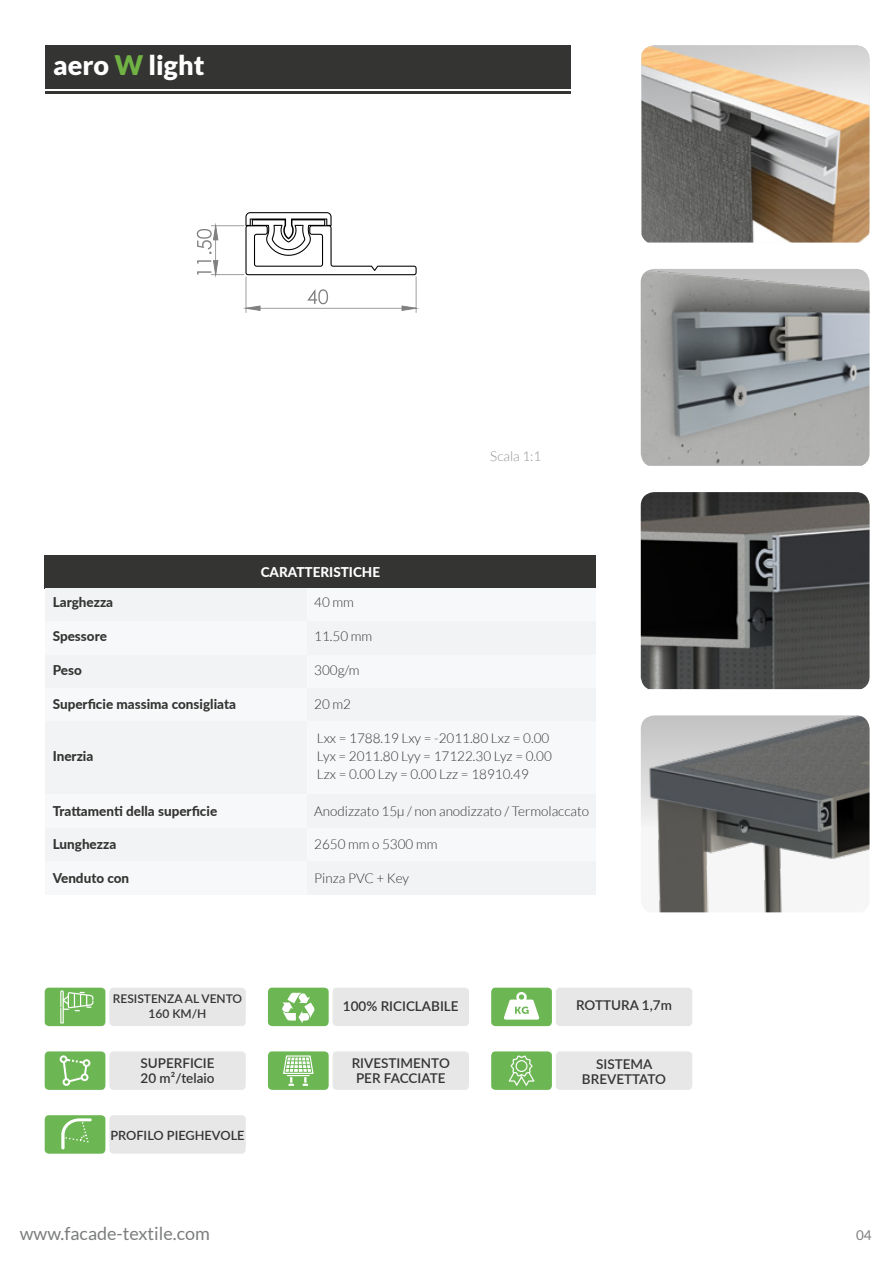
<style>
.page{position:relative;width:893px;height:1263px;background:#fff}
.page>*{position:absolute;margin:0;border:0;box-sizing:border-box;transform-origin:0 0}
.t1{font:900 27px "Lato";color:#fff}
.t2{font:18px "Lato";color:#7c7d7d}
.t3{font:300 13.5px/18px "Lato";color:#343433}
.t4{font:800 13.5px "Lato";color:#343433}
.t5{font:600 13.5px/15px "Lato";color:#343433;text-align:center}
.t6{font:800 13.5px "Lato";color:#fff}
.t7{font:300 13.5px "Lato";color:#929293}
.t8{font:13.5px "Lato";color:#7c7d7d}
.t9{font:600 12.75px "Lato";color:#343433}
.t10{font:600 12px/15px "Lato";color:#343433;text-align:center}
.s1{color:#70b244}
</style>
<div class="page">
<div style="left:45px;top:45px;width:526px;height:44px;background:#343433"></div>
<hr style="left:45px;top:91px;width:526px;height:3px;background:#343433">
<div style="left:45px;top:555px;width:551px;height:33px;background:#343433"></div>
<div style="left:45px;top:588px;width:263px;height:34px;background:#f1f3f4"></div>
<div style="left:45px;top:622px;width:263px;height:33px;background:#f7f8f9"></div>
<div style="left:45px;top:655px;width:263px;height:33px;background:#f1f3f4"></div>
<div style="left:45px;top:688px;width:263px;height:33px;background:#f7f8f9"></div>
<div style="left:45px;top:721px;width:263px;height:74px;background:#f1f3f4"></div>
<div style="left:45px;top:795px;width:263px;height:33px;background:#f7f8f9"></div>
<div style="left:45px;top:828px;width:263px;height:33px;background:#f1f3f4"></div>
<div style="left:45px;top:861px;width:263px;height:33px;background:#f7f8f9"></div>
<img style="left:641px;top:269px;width:228px;height:197px">
<img style="left:641px;top:45px;width:228px;height:198px">
<div style="left:45px;top:1115px;width:60px;height:39px;background:#6cb754;border-radius:4px"></div>
<div style="left:109px;top:1115px;width:137px;height:39px;background:#e7e7e7;border-radius:4px"></div>
<svg style="left:61px;top:1118px;width:31px;height:31px"></svg>
<svg style="left:197px;top:212px;width:220px;height:101px"></svg>
<img style="left:641px;top:492px;width:228px;height:197px">
<img style="left:641px;top:715px;width:228px;height:197px">
<div style="left:308px;top:588px;width:288px;height:34px;background:#f7f8f9"></div>
<div style="left:308px;top:622px;width:288px;height:33px;background:#f1f3f4"></div>
<div style="left:308px;top:655px;width:288px;height:33px;background:#f7f8f9"></div>
<div style="left:308px;top:688px;width:288px;height:33px;background:#f1f3f4"></div>
<div style="left:308px;top:721px;width:288px;height:74px;background:#f7f8f9"></div>
<div style="left:308px;top:795px;width:288px;height:33px;background:#f1f3f4"></div>
<div style="left:308px;top:828px;width:288px;height:33px;background:#f7f8f9"></div>
<div style="left:308px;top:861px;width:288px;height:33px;background:#f1f3f4"></div>
<div style="left:268px;top:1051px;width:61px;height:39px;background:#6cb754;border-radius:4px"></div>
<div style="left:333px;top:1051px;width:136px;height:39px;background:#e7e7e7;border-radius:4px"></div>
<svg style="left:283px;top:1055px;width:31px;height:31px"></svg>
<div style="left:45px;top:988px;width:60px;height:38px;background:#6cb754;border-radius:4px"></div>
<div style="left:109px;top:988px;width:137px;height:38px;background:#e7e7e7;border-radius:4px"></div>
<svg style="left:60px;top:990px;width:33px;height:33px"></svg>
<div style="left:268px;top:988px;width:61px;height:38px;background:#6cb754;border-radius:4px"></div>
<div style="left:333px;top:988px;width:136px;height:38px;background:#e7e7e7;border-radius:4px"></div>
<svg style="left:282px;top:993px;width:32px;height:30px"></svg>
<div style="left:491px;top:988px;width:61px;height:38px;background:#6cb754;border-radius:4px"></div>
<div style="left:556px;top:988px;width:136px;height:38px;background:#e7e7e7;border-radius:4px"></div>
<svg style="left:504px;top:992px;width:35px;height:28px"></svg>
<div style="left:45px;top:1051px;width:60px;height:39px;background:#6cb754;border-radius:4px"></div>
<div style="left:109px;top:1051px;width:137px;height:39px;background:#e7e7e7;border-radius:4px"></div>
<svg style="left:60px;top:1055px;width:31px;height:31px"></svg>
<div style="left:491px;top:1051px;width:61px;height:39px;background:#6cb754;border-radius:4px"></div>
<div style="left:556px;top:1051px;width:136px;height:39px;background:#e7e7e7;border-radius:4px"></div>
<svg style="left:509px;top:1055px;width:25px;height:31px"></svg>
<h1 class="t1" style="left:53px;top:49px;width:153px">aero <span class="s1">W</span> light</h1>
<p class="t7" style="left:490px;top:449px;width:52px">Scala 1:1</p>
<p class="t4" style="left:53px;top:592px;width:62px">Larghezza</p>
<p class="t4" style="left:53px;top:626px;width:56px">Spessore</p>
<p class="t4" style="left:53px;top:660px;width:31px">Peso</p>
<p class="t4" style="left:53px;top:694px;width:185px">Superficie massima consigliata</p>
<p class="t4" style="left:53px;top:746px;width:42px">Inerzia</p>
<p class="t4" style="left:53px;top:801px;width:166px">Trattamenti della superficie</p>
<p class="t4" style="left:53px;top:834px;width:65px">Lunghezza</p>
<p class="t4" style="left:53px;top:868px;width:78px">Venduto con</p>
<p class="t6" style="left:261px;top:562px;width:121px">CARATTERISTICHE</p>
<p class="t3" style="left:314px;top:593px;width:41px">40 mm</p>
<p class="t3" style="left:314px;top:627px;width:60px">11.50 mm</p>
<p class="t3" style="left:314px;top:661px;width:47px">300g/m</p>
<p class="t3" style="left:314px;top:695px;width:38px">20 m2</p>
<p class="t3" style="left:317px;top:729px;width:237px">Lxx = 1788.19 Lxy = -2011.80 Lxz = 0.00<br>Lyx = 2011.80 Lyy = 17122.30 Lyz = 0.00<br>Lzx = 0.00 Lzy = 0.00 Lzz = 18910.49</p>
<p class="t3" style="left:314px;top:802px;width:276px">Anodizzato 15μ / non anodizzato / Termolaccato</p>
<p class="t3" style="left:314px;top:836px;width:125px">2650 mm o 5300 mm</p>
<p class="t3" style="left:314px;top:869px;width:96px">Pinza PVC + Key</p>
<p class="t10" style="left:113px;top:990px;width:131px">RESISTENZA AL VENTO<br>160 KM/H</p>
<p class="t5" style="left:343px;top:998px;width:117px">100% RICICLABILE</p>
<p class="t5" style="left:576px;top:997px;width:97px">ROTTURA 1,7m</p>
<p class="t5" style="left:352px;top:1055px;width:100px">RIVESTIMENTO<br>PER FACCIATE</p>
<p class="t5" style="left:140px;top:1055px;width:76px;text-align:left">SUPERFICIE<br>20 m²/telaio</p>
<p class="t5" style="left:582px;top:1056px;width:86px">SISTEMA<br>BREVETTATO</p>
<p class="t9" style="left:110px;top:1125px;width:136px">PROFILO PIEGHEVOLE</p>
<h2 class="t2" style="left:20px;top:1224px;width:192px">www.facade-textile.com</h2>
<p class="t8" style="left:856px;top:1228px;width:17px">04</p>
</div>
